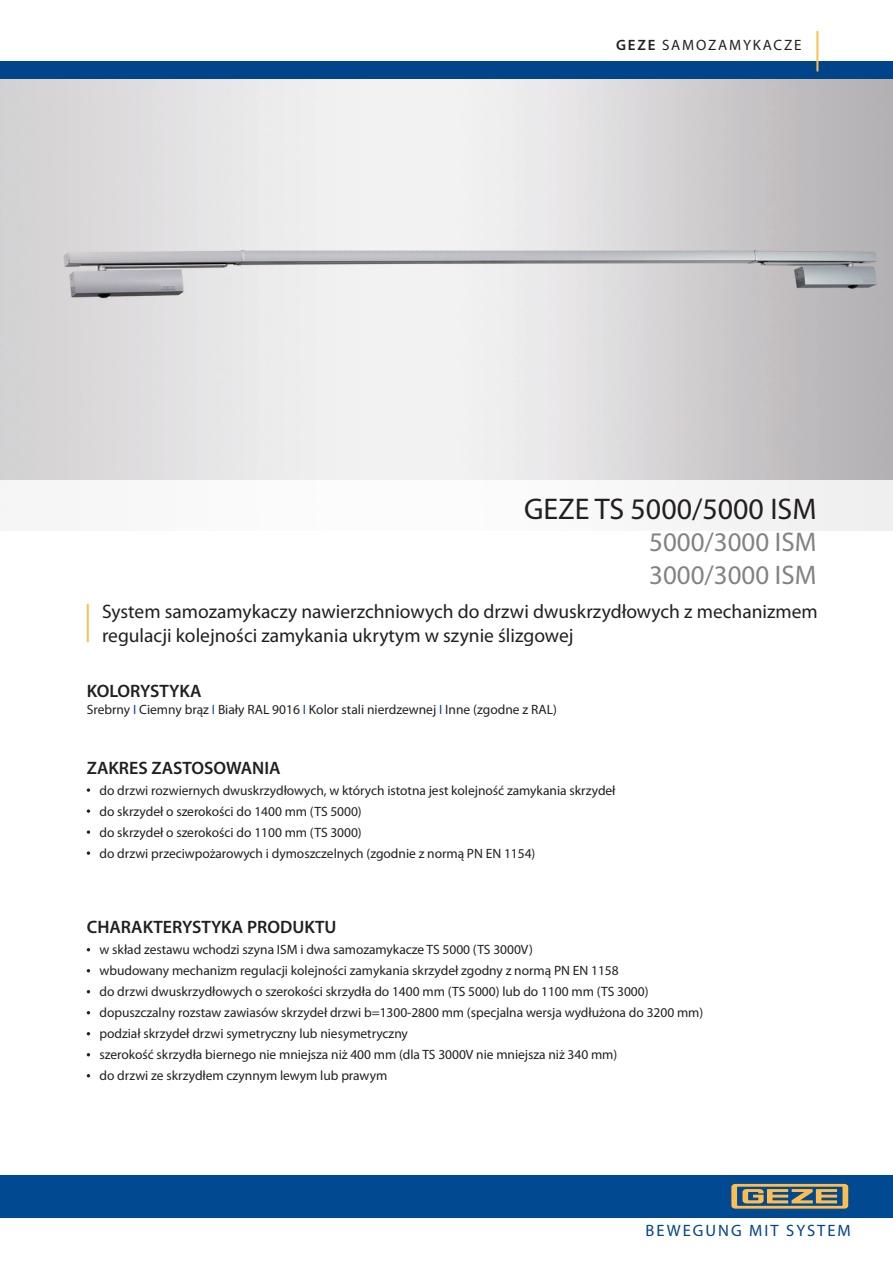
<style>
.page{position:relative;width:893px;height:1263px;background:#fff}
.page>*{position:absolute;margin:0;border:0;box-sizing:border-box;transform-origin:0 0}
.t1{font:30px "Myriad Pro";color:#231f20}
.t2{font:27px "Myriad Pro";color:#808285}
.t3{font:19.5px/23.4px "Myriad Pro";color:#231f20}
.t4{font:600 18px "Myriad Pro";color:#231f20}
.t5{font:16.5px "Myriad Pro";letter-spacing:.12em;color:#004489}
.t6{font:15px "Myriad Pro";letter-spacing:.12em;color:#231f20}
.t7{font:13.5px "Myriad Pro";letter-spacing:-.005em;color:#231f20}
.s1{font-weight:600}
.s2{color:#014990}
</style>
<div class="page">
<img style="left:0;top:79px;width:893px;height:401px">
<div style="left:0;top:62px;width:893px;height:17px;background:#004489"></div>
<hr style="left:816px;top:31px;width:2px;height:40px;background:#fdbf4f">
<div style="left:0;top:1175px;width:893px;height:43px;background:#014990"></div>
<svg style="left:731px;top:1184px;width:117px;height:24px"></svg>
<hr style="left:87px;top:604px;width:2px;height:38px;background:#fdbf4f">
<div style="left:0;top:480px;width:893px;height:51px;background:#f9f8f8"></div>
<svg style="left:87px;top:788px;width:3px;height:4px"></svg>
<svg style="left:87px;top:809px;width:3px;height:4px"></svg>
<svg style="left:87px;top:830px;width:3px;height:4px"></svg>
<svg style="left:87px;top:851px;width:3px;height:4px"></svg>
<p class="t6" style="left:616px;top:36px;width:187px"><span class="s1">GEZE</span> SAMOZAMYKACZE</p>
<p class="t1" style="left:524px;top:490px;width:294px">GEZE TS 5000/5000 ISM</p>
<p class="t2" style="left:649px;top:526px;width:169px">5000/3000 ISM</p>
<p class="t2" style="left:649px;top:558px;width:169px">3000/3000 ISM</p>
<p class="t3" style="left:102px;top:600px;width:717px">System samozamykaczy nawierzchniowych do drzwi dwuskrzydłowych z mechanizmem regulacji kolejności zamykania ukrytym w szynie ślizgowej</p>
<p class="t4" style="left:87px;top:680px;width:116px">KOLORYSTYKA</p>
<p class="t7" style="left:87px;top:701px;width:472px">Srebrny <span class="s2">I</span> Ciemny brąz <span class="s2">I</span> Biały RAL 9016 <span class="s2">I</span> Kolor stali nierdzewnej <span class="s2">I</span> Inne (zgodne z RAL)</p>
<p class="t4" style="left:87px;top:756px;width:195px">ZAKRES ZASTOSOWANIA</p>
<p class="t7" style="left:99px;top:782px;width:518px">do drzwi rozwiernych dwuskrzydłowych, w których istotna jest kolejność zamykania skrzydeł</p>
<p class="t7" style="left:99px;top:803px;width:264px">do skrzydeł o szerokości do 1400 mm (TS 5000)</p>
<p class="t7" style="left:99px;top:824px;width:264px">do skrzydeł o szerokości do 1100 mm (TS 3000)</p>
<p class="t7" style="left:99px;top:845px;width:437px">do drzwi przeciwpożarowych i dymoszczelnych (zgodnie z normą PN EN 1154)</p>
<p class="t4" style="left:87px;top:916px;width:251px">CHARAKTERYSTYKA PRODUKTU</p>
<p class="t7" style="left:99px;top:941px;width:435px">w skład zestawu wchodzi szyna ISM i dwa samozamykacze TS 5000 (TS 3000V)</p>
<p class="t7" style="left:99px;top:962px;width:521px">wbudowany mechanizm regulacji kolejności zamykania skrzydeł zgodny z normą PN EN 1158</p>
<p class="t7" style="left:99px;top:983px;width:551px">do drzwi dwuskrzydłowych o szerokości skrzydła do 1400 mm (TS 5000) lub do 1100 mm (TS 3000)</p>
<p class="t7" style="left:99px;top:1004px;width:605px">dopuszczalny rozstaw zawiasów skrzydeł drzwi b=1300-2800 mm (specjalna wersja wydłużona do 3200 mm)</p>
<p class="t7" style="left:99px;top:1025px;width:310px">podział skrzydeł drzwi symetryczny lub niesymetryczny</p>
<p class="t7" style="left:99px;top:1046px;width:519px">szerokość skrzydła biernego nie mniejsza niż 400 mm (dla TS 3000V nie mniejsza niż 340 mm)</p>
<p class="t7" style="left:99px;top:1067px;width:289px">do drzwi ze skrzydłem czynnym lewym lub prawym</p>
<p class="t5" style="left:645px;top:1220px;width:207px">BEWEGUNG MIT SYSTEM</p>
</div>
